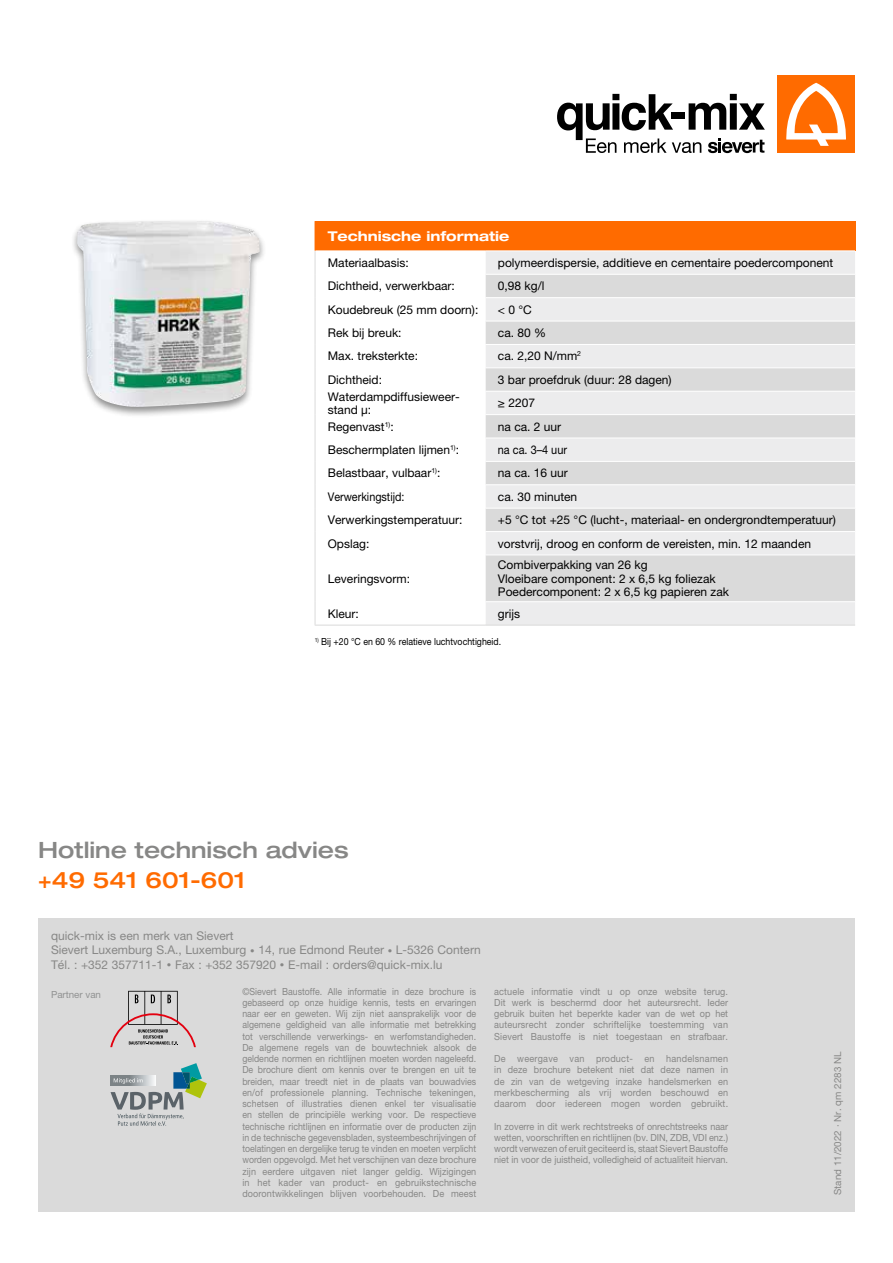
<style>
.page{position:relative;width:893px;height:1263px;background:#fff}
.page>*{position:absolute;margin:0;border:0;box-sizing:border-box;transform-origin:0 0}
.t1{font:500 expanded 22.5px "Helvetica Neue LT Pro";color:#878786}
.t2{font:500 expanded 22.5px "Helvetica Neue LT Pro";color:#ff6b00}
.t3{font:700 expanded 13.5px "Helvetica Neue LT Pro";color:#fff}
.t4{font:12px/13.2px "Helvetica Neue LT Pro";color:#000}
.t5{font:12px/14.4px "Helvetica Neue LT Pro";color:#878786}
.t6{font:12px "Helvetica Neue LT Pro";color:#000;scale:.9 1}
.t7{font:12px "Helvetica Neue LT Pro";color:#000;scale:.91 1}
.t8{font:9.75px/11.2px "Helvetica Neue LT Pro";letter-spacing:.01em;color:#878786;text-align:justify;scale:.9 1}
.t9{font:9.75px/11.2px "Helvetica Neue LT Pro";letter-spacing:.01em;color:#878786;text-align:justify;scale:.93 1}
.t10{font:9.75px "Helvetica Neue LT Pro";color:#000;scale:.9 1}
.t11{font:9.75px "Helvetica Neue LT Pro";letter-spacing:.01em;color:#878786}
.t12{font:9.75px "Helvetica Neue LT Pro";color:#919292}
.s1{font-size:9px}
</style>
<div class="page">
<div style="left:315px;top:221px;width:540px;height:30px;background:#ff6b00"></div>
<div style="left:486px;top:252px;width:369px;height:373px;background:#ececed"></div>
<svg style="left:486px;top:275px;width:369px;height:326px;background:#e2e2e2"></svg>
<hr style="left:485px;top:274px;width:370px;height:1px;background:#fff">
<hr style="left:485px;top:297px;width:370px;height:1px;background:#fff">
<hr style="left:485px;top:321px;width:370px;height:1px;background:#fff">
<hr style="left:485px;top:344px;width:370px;height:1px;background:#fff">
<hr style="left:485px;top:367px;width:370px;height:1px;background:#fff">
<hr style="left:485px;top:391px;width:370px;height:1px;background:#fff">
<svg style="left:485px;top:275px;width:1px;height:256px"></svg>
<hr style="left:485px;top:414px;width:370px;height:1px;background:#fff">
<hr style="left:485px;top:438px;width:370px;height:1px;background:#fff">
<hr style="left:485px;top:461px;width:370px;height:1px;background:#fff">
<hr style="left:485px;top:484px;width:370px;height:1px;background:#fff">
<hr style="left:485px;top:508px;width:370px;height:1px;background:#fff">
<hr style="left:485px;top:531px;width:370px;height:1px;background:#fff">
<hr style="left:485px;top:555px;width:370px;height:1px;background:#fff">
<hr style="left:485px;top:601px;width:370px;height:1px;background:#fff">
<svg style="left:315px;top:251px;width:1px;height:304px"></svg>
<hr style="left:315px;top:555px;width:1px;height:47px;background:#dadada">
<svg style="left:315px;top:602px;width:1px;height:23px"></svg>
<hr style="left:315px;top:625px;width:170px;height:1px;background:#dadada">
<hr style="left:485px;top:625px;width:370px;height:1px;background:#dadada">
<div style="left:70px;top:219px;width:197px;height:199px;background:#000;opacity:.45"></div>
<img style="left:77px;top:221px;width:183px;height:186px">
<div style="left:38px;top:918px;width:817px;height:294px;background:#dadada"></div>
<svg style="left:110px;top:991px;width:86px;height:56px"></svg>
<svg style="left:111px;top:1063px;width:96px;height:63px"></svg>
<div style="left:778px;top:76px;width:77px;height:77px;background:#ff6b00"></div>
<svg style="left:786px;top:83px;width:60px;height:63px"></svg>
<svg style="left:557px;top:94px;width:208px;height:59px"></svg>
<h2 class="t3" style="left:328px;top:227px;width:183px">Technische informatie</h2>
<p class="t4" style="left:328px;top:256px;width:82px">Materiaalbasis:</p>
<p class="t4" style="left:498px;top:256px;width:337px">polymeerdispersie, additieve en cementaire poedercomponent</p>
<p class="t4" style="left:328px;top:279px;width:129px">Dichtheid, verwerkbaar:</p>
<p class="t4" style="left:498px;top:279px;width:48px">0,98 kg/l</p>
<p class="t4" style="left:328px;top:303px;width:152px">Koudebreuk (25 mm doorn):</p>
<p class="t4" style="left:498px;top:303px;width:36px">&lt; 0 °C</p>
<p class="t4" style="left:328px;top:326px;width:75px">Rek bij breuk:</p>
<p class="t4" style="left:498px;top:326px;width:50px">ca. 80 %</p>
<p class="t4" style="left:328px;top:349px;width:92px">Max. treksterkte:</p>
<p class="t4" style="left:498px;top:349px;width:85px">ca. 2,20 N/mm<sup>2</sup></p>
<p class="t4" style="left:328px;top:373px;width:56px">Dichtheid:</p>
<p class="t4" style="left:498px;top:373px;width:175px">3 bar proefdruk (duur: 28 dagen)</p>
<p class="t4" style="left:328px;top:390px;width:133px;line-height:12.8px">Waterdampdiffusieweer&shy;stand µ:</p>
<p class="t4" style="left:498px;top:396px;width:39px">≥ 2207</p>
<p class="t4" style="left:328px;top:420px;width:67px">Regenvast<sup>1)</sup>:</p>
<p class="t4" style="left:498px;top:420px;width:65px">na ca. 2 uur</p>
<p class="t4" style="left:328px;top:443px;width:133px">Beschermplaten lijmen<sup>1)</sup>:</p>
<p class="t7" style="left:498px;top:443px;width:78px">na ca. 3–4 uur</p>
<p class="t4" style="left:328px;top:466px;width:114px">Belastbaar, vulbaar<sup>1)</sup>:</p>
<p class="t4" style="left:498px;top:466px;width:72px">na ca. 16 uur</p>
<p class="t6" style="left:328px;top:489px;width:87px">Verwerkingstijd:</p>
<p class="t4" style="left:498px;top:490px;width:81px">ca. 30 minuten</p>
<p class="t4" style="left:328px;top:513px;width:136px">Verwerkingstemperatuur:</p>
<p class="t4" style="left:498px;top:513px;width:340px">+5 °C tot +25 °C (lucht-, materiaal- en ondergrondtemperatuur)</p>
<p class="t4" style="left:328px;top:536px;width:43px">Opslag:</p>
<p class="t4" style="left:498px;top:536px;width:315px">vorstvrij, droog en conform de vereisten, min. 12 maanden</p>
<p class="t4" style="left:328px;top:572px;width:84px">Leveringsvorm:</p>
<p class="t4" style="left:498px;top:558px;width:233px">Combiverpakking van 26 kg<br>Vloeibare component: 2 x 6,5 kg foliezak<br>Poedercomponent: 2 x 6,5 kg papieren zak</p>
<p class="t4" style="left:328px;top:607px;width:33px">Kleur:</p>
<p class="t4" style="left:498px;top:607px;width:24px">grijs</p>
<p class="t10" style="left:315px;top:636px;width:209px"><sup>1)</sup> Bij +20 °C en 60 % relatieve luchtvochtigheid.</p>
<h1 class="t1" style="left:38px;top:836px;width:312px">Hotline technisch advies</h1>
<h1 class="t2" style="left:38px;top:866px;width:209px">+49 541 601-601</h1>
<p class="t5" style="left:51px;top:928px;width:431px">quick-mix is een merk van Sievert<br>Sievert Luxemburg S.A., Luxemburg <span class="s1">•</span> 14, rue Edmond Reuter <span class="s1">•</span> L-5326 Contern<br>Tél. : +352 357711-1 <span class="s1">•</span> Fax : +352 357920 <span class="s1">•</span> E-mail : orders@quick-mix.lu</p>
<p class="t12" style="left:51px;top:988px;width:52px">Partner van</p>
<p class="t8" style="left:242px;top:985px;width:261px">©Sievert Baustoffe. Alle informatie in deze brochure is gebaseerd op onze huidige kennis, tests en ervaringen naar eer en geweten. Wij zijn niet aansprakelijk voor de algemene geldigheid van alle informatie met betrekking tot verschillende verwerkings- en werfomstandigheden.<br>De algemene regels van de bouwtechniek alsook de geldende normen en richtlijnen moeten worden nageleefd.<br>De brochure dient om kennis over te brengen en uit te breiden, maar treedt niet in de plaats van bouwadvies en/of professionele planning. Technische tekeningen, schetsen of illustraties dienen enkel ter visualisatie en stellen de principiële werking voor. De respectieve technische richtlijnen en informatie over de producten zijn in de technische gegevensbladen, systeembeschrijvingen of toelatingen en dergelijke terug te vinden en moeten verplicht worden opgevolgd. Met het verschijnen van deze brochure zijn eerdere uitgaven niet langer geldig. Wijzigingen in het kader van product- en gebruikstechnische doorontwikkelingen blijven voorbehouden. De meest</p>
<p class="t9" style="left:494px;top:985px;width:253px">actuele informatie vindt u op onze website terug.<br>Dit werk is beschermd door het auteursrecht. Ieder gebruik buiten het beperkte kader van de wet op het auteursrecht zonder schriftelijke toestemming van Sievert Baustoffe is niet toegestaan en strafbaar.</p>
<p class="t9" style="left:494px;top:1053px;width:253px">De weergave van product- en handelsnamen in deze brochure betekent niet dat deze namen in de zin van de wetgeving inzake handelsmerken en merkbescherming als vrij worden beschouwd en daarom door iedereen mogen worden gebruikt.</p>
<p class="t9" style="left:494px;top:1120px;width:253px">In zoverre in dit werk rechtstreeks of onrechtstreeks naar wetten, voorschriften en richtlijnen (bv. DIN, ZDB, VDI enz.) wordt verwezen of eruit geciteerd is, staat Sievert Baustoffe niet in voor de juistheid, volledigheid of actualiteit hiervan.</p>
<p class="t11" style="left:832px;top:1195px;width:145px;rotate:-90deg">Stand 11/2022 · Nr. qm 2283 NL</p>
</div>
